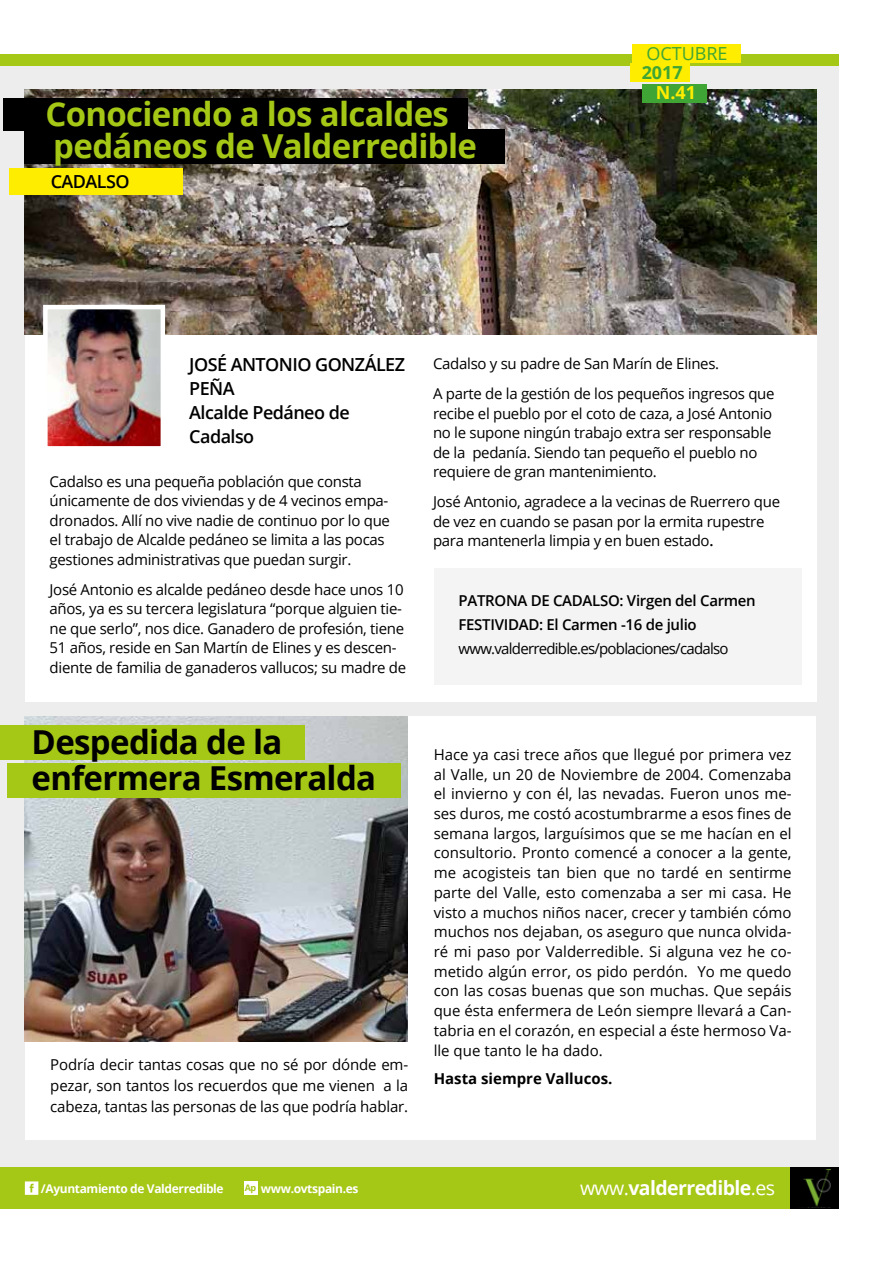
<style>
.page{position:relative;width:893px;height:1263px;background:#fff}
.page>*{position:absolute;margin:0;border:0;box-sizing:border-box;transform-origin:0 0}
.t1{font:700 33px/31.5px "Open Sans";letter-spacing:-.02em;color:#a5c715}
.t2{font:700 33px/36px "Open Sans";letter-spacing:-.02em;color:#000}
.t3{font:700 19.5px "Open Sans";letter-spacing:-.03em;color:#fff}
.t4{font:600 18px/24px "Open Sans";letter-spacing:-.03em;color:#000}
.t5{font:18px "Open Sans";color:#3fa535}
.t6{font:700 18px "Open Sans";color:#3fa535}
.t7{font:700 18px "Open Sans";color:#ffed00}
.t8{font:15px/19.6px "Open Sans";letter-spacing:-.02em;color:#000}
.t9{font:600 15px/23.7px "Open Sans";letter-spacing:-.02em;color:#000}
.t10{font:15px "Open Sans";letter-spacing:-.05em;color:#000}
.t11{font:700 15px "Open Sans";color:#000}
.t12{font:15px "Open Sans";color:#000}
.t13{font:700 12px "Open Sans";letter-spacing:-.03em;color:#fff}
.s1{font-weight:600}
.s2{font-size:9px;color:#a5c715}
.s3{font-weight:400}
</style>
<div class="page">
<div style="left:0;top:55px;width:839px;height:1122px;background:#ededed"></div>
<div style="left:0;top:54px;width:839px;height:12px;background:#a5c715"></div>
<div style="left:0;top:1167px;width:839px;height:42px;background:#a5c715"></div>
<div style="left:791px;top:1167px;width:48px;height:42px;background:#000"></div>
<img style="left:803px;top:1169px;width:28px;height:38px">
<div style="left:26px;top:716px;width:790px;height:424px;background:#fff"></div>
<div style="left:25px;top:90px;width:791px;height:612px;background:#fff"></div>
<svg style="left:25px;top:1181px;width:13px;height:14px"></svg>
<div style="left:244px;top:1181px;width:13px;height:14px;background:#fff"></div>
<img style="left:25px;top:90px;width:791px;height:245px">
<div style="left:9px;top:168px;width:174px;height:27px;background:#ffed00"></div>
<img style="left:48px;top:310px;width:112px;height:136px">
<div style="left:43px;top:305px;width:122px;height:146px;border:4px solid #fff"></div>
<div style="left:434px;top:568px;width:367px;height:116px;background:#f4f4f4"></div>
<div style="left:24px;top:130px;width:481px;height:34px;background:#000"></div>
<div style="left:3px;top:98px;width:465px;height:33px;background:#000"></div>
<div style="left:633px;top:44px;width:108px;height:18px;background:#ffed00"></div>
<div style="left:642px;top:84px;width:64px;height:18px;background:#3fa535"></div>
<div style="left:630px;top:64px;width:59px;height:18px;background:#ffed00"></div>
<img style="left:25px;top:716px;width:382px;height:326px">
<div style="left:0;top:726px;width:305px;height:34px;background:#a5c715"></div>
<div style="left:8px;top:763px;width:393px;height:34px;background:#a5c715"></div>
<h1 class="t1" style="left:45px;top:98px;width:433px">Conociendo a los alcaldes pedáneos de Valderredible</h1>
<p class="t4" style="left:51px;top:170px;width:81px">CADALSO</p>
<p class="t5" style="left:646px;top:41px;width:83px">OCTUBRE</p>
<p class="t6" style="left:642px;top:60px;width:43px">2017</p>
<p class="t7" style="left:656px;top:80px;width:42px">N.41</p>
<p class="t4" style="left:189px;top:352px;width:217px">JOSÉ ANTONIO GONZÁLEZ<br>PEÑA<br>Alcalde Pedáneo de<br>Cadalso</p>
<p class="t8" style="left:50px;top:471px;width:342px">Cadalso es una pequeña población que consta únicamente de dos viviendas y de 4 vecinos empa&shy;dronados. Allí no vive nadie de continuo por lo que el trabajo de Alcalde pedáneo se limita a las pocas gestiones administrativas que puedan surgir.</p>
<p class="t8" style="left:50px;top:579px;width:358px">José Antonio es alcalde pedáneo desde hace unos 10 años, ya es su tercera legislatura “porque alguien tie&shy;ne que serlo”, nos dice. Ganadero de profesión, tiene 51 años, reside en San Martín de Elines y es descen&shy;diente de familia de ganaderos vallucos; su madre de</p>
<h1 class="t2" style="left:32px;top:723px;width:346px">Despedida de la enfermera Esmeralda</h1>
<p class="t12" style="left:50px;top:744px;width:171px">DESPEDIDA ESMERALDA</p>
<p class="t8" style="left:50px;top:1053px;width:359px;line-height:21.1px;text-align:justify">Podría decir tantas cosas que no sé por dónde em&shy;pezar, son tantos los recuerdos que me vienen a la cabeza, tantas las personas de las que podría hablar.</p>
<p class="t8" style="left:433px;top:348px;width:343px;line-height:30.2px">Cadalso y su padre de San Marín de Elines.<br>A parte de la gestión de los pequeños ingresos que</p>
<p class="t8" style="left:433px;top:403px;width:341px">recibe el pueblo por el coto de caza, a José Antonio no le supone ningún trabajo extra ser responsable de la pedanía. Siendo tan pequeño el pueblo no requiere de gran mantenimiento.</p>
<p class="t8" style="left:433px;top:492px;width:349px">José Antonio, agradece a la vecinas de Ruerrero que de vez en cuando se pasan por la ermita rupestre para mantenerla limpia y en buen estado<span class="s1">.</span></p>
<p class="t9" style="left:459px;top:589px;width:299px">PATRONA DE CADALSO: Virgen del Carmen<br>FESTIVIDAD: El Carmen -16 de julio</p>
<p class="t10" style="left:459px;top:638px;width:272px">www.valderredible.es/poblaciones/cadalso</p>
<p class="t8" style="left:434px;top:744px;width:359px;text-align:justify">Hace ya casi trece años que llegué por primera vez al Valle, un 20 de Noviembre de 2004. Comenzaba el invierno y con él, las nevadas. Fueron unos me&shy;ses duros, me costó acostumbrarme a esos fines de semana largos, larguísimos que se me hacían en el consultorio. Pronto comencé a conocer a la gente, me acogisteis tan bien que no tardé en sentirme parte del Valle, esto comenzaba a ser mi casa. He visto a muchos niños nacer, crecer y también cómo muchos nos dejaban, os aseguro que nunca olvida&shy;ré mi paso por Valderredible. Si alguna vez he co&shy;metido algún error, os pido perdón. Yo me quedo con las cosas buenas que son muchas. Que sepáis que ésta enfermera de León siempre llevará a Can&shy;tabria en el corazón, en especial a éste hermoso Va&shy;lle que tanto le ha dado.</p>
<p class="t11" style="left:434px;top:1068px;width:180px">Hasta siempre Vallucos.</p>
<p class="t13" style="left:41px;top:1180px;width:184px">/Ayuntamiento de Valderredible</p>
<p class="t13" style="left:245px;top:1180px;width:115px"><span class="s2">Ap</span> www.ovtspain.es</p>
<h2 class="t3" style="left:580px;top:1174px;width:197px"><span class="s3">www.</span>valderredible<span class="s3">.es</span></h2>
</div>
